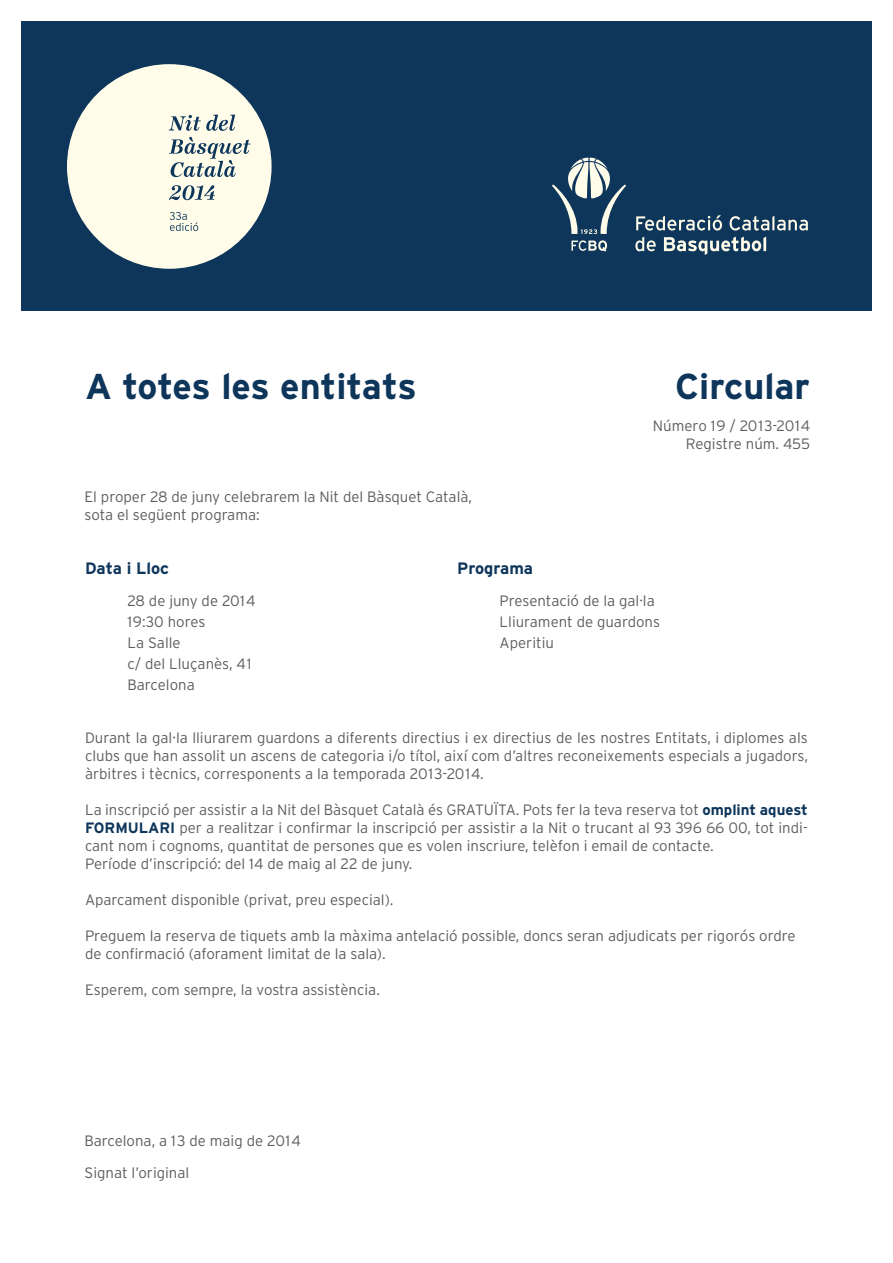
<style>
.page{position:relative;width:893px;height:1263px;background:#fff}
.page>*{position:absolute;margin:0;border:0;box-sizing:border-box;transform-origin:0 0}
.t1{font:700 36px "Interstate";letter-spacing:-.005em;color:#0e365b}
.t2{font:700 16.5px "Interstate";color:#0e365b}
.t3{font:300 15px/18px "Interstate";color:#5d5e61;text-align:justify}
.s1{font-weight:700;color:#0e365b}
</style>
<div class="page">
<div style="left:21px;top:21px;width:850px;height:289px;background:#0e365b"></div>
<svg style="left:571px;top:240px;width:36px;height:12px"></svg>
<svg style="left:635px;top:237px;width:21px;height:14px"></svg>
<svg style="left:664px;top:237px;width:102px;height:18px"></svg>
<svg style="left:636px;top:215px;width:86px;height:16px"></svg>
<svg style="left:730px;top:216px;width:78px;height:15px"></svg>
<svg style="left:552px;top:158px;width:74px;height:76px"></svg>
<div style="left:67px;top:64px;width:205px;height:205px;background:#fffde9;border-radius:50%"></div>
<svg style="left:169px;top:185px;width:46px;height:15px"></svg>
<svg style="left:169px;top:137px;width:82px;height:40px"></svg>
<svg style="left:169px;top:115px;width:66px;height:16px"></svg>
<svg style="left:170px;top:212px;width:28px;height:19px"></svg>
<p class="t1" style="left:85px;top:367px;width:333px">A totes les entitats</p>
<p class="t3" style="left:85px;top:488px;width:389px">El proper 28 de juny celebrarem la Nit del Bàsquet Català,</p>
<p class="t3" style="left:85px;top:506px;width:177px">sota el següent programa:</p>
<p class="t2" style="left:85px;top:559px;width:86px">Data i Lloc</p>
<p class="t2" style="left:457px;top:559px;width:77px">Programa</p>
<p class="t1" style="left:675px;top:367px;width:136px">Circular</p>
<p class="t3" style="left:653px;top:417px;width:159px">Número 19 / 2013-2014</p>
<p class="t3" style="left:686px;top:435px;width:126px">Registre núm. 455</p>
<p class="t3" style="left:128px;top:592px;width:129px">28 de juny de 2014</p>
<p class="t3" style="left:128px;top:613px;width:79px">19:30 hores</p>
<p class="t3" style="left:128px;top:634px;width:55px">La Salle</p>
<p class="t3" style="left:128px;top:655px;width:125px">c/ del Lluçanès, 41</p>
<p class="t3" style="left:128px;top:676px;width:69px">Barcelona</p>
<p class="t3" style="left:500px;top:592px;width:157px">Presentació de la gal·la</p>
<p class="t3" style="left:500px;top:613px;width:162px">Lliurament de guardons</p>
<p class="t3" style="left:500px;top:634px;width:56px">Aperitiu</p>
<p class="t3" style="left:85px;top:729px;width:724px">Durant la gal·la lliurarem guardons a diferents directius i ex directius de les nostres Entitats, i diplomes als clubs que han assolit un ascens de categoria i/o títol, així com d’altres reconeixements especials a jugadors, àrbitres i tècnics, corresponents a la temporada 2013-2014.</p>
<p class="t3" style="left:85px;top:801px;width:724px">La inscripció per assistir a la Nit del Bàsquet Català és GRATUÏTA. Pots fer la teva reserva tot <span class="s1">omplint aquest FORMULARI</span> per a realitzar i confirmar la inscripció per assistir a la Nit o trucant al 93 396 66 00, tot indi&shy;cant nom i cognoms, quantitat de persones que es volen inscriure, telèfon i email de contacte.</p>
<p class="t3" style="left:85px;top:855px;width:329px">Període d’inscripció: del 14 de maig al 22 de juny.</p>
<p class="t3" style="left:85px;top:891px;width:310px">Aparcament disponible (privat, preu especial).</p>
<p class="t3" style="left:85px;top:927px;width:712px">Preguem la reserva de tiquets amb la màxima antelació possible, doncs seran adjudicats per rigorós ordre</p>
<p class="t3" style="left:85px;top:945px;width:302px">de confirmació (aforament limitat de la sala).</p>
<p class="t3" style="left:85px;top:981px;width:296px">Esperem, com sempre, la vostra assistència.</p>
<p class="t3" style="left:85px;top:1132px;width:218px">Barcelona, a 13 de maig de 2014</p>
<p class="t3" style="left:85px;top:1163px;width:106px">Signat l’original</p>
</div>
